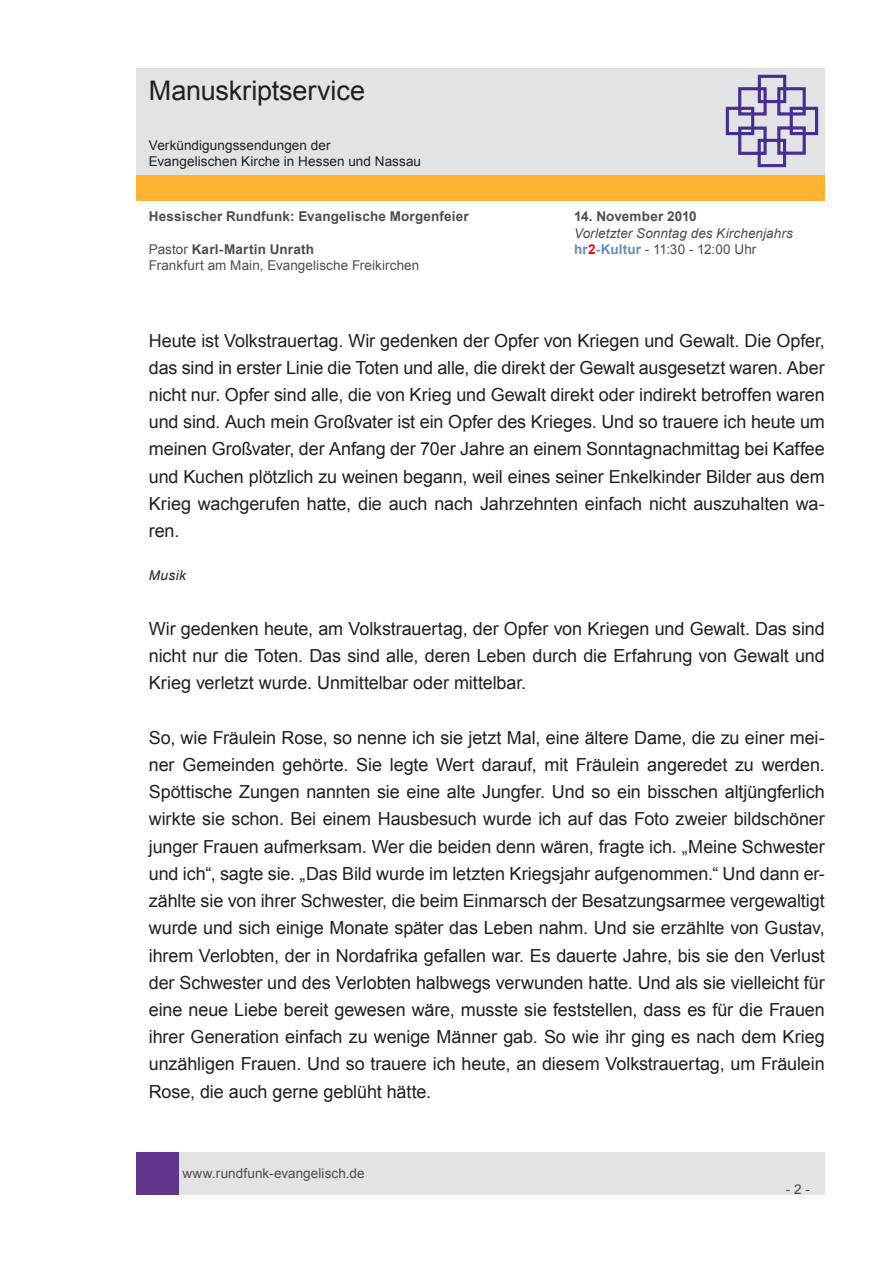
<style>
.page{position:relative;width:893px;height:1263px;background:#fff}
.page>*{position:absolute;margin:0;border:0;box-sizing:border-box;transform-origin:0 0}
.t1{font:27px "Arial";letter-spacing:-.005em;color:#231f20}
.t2{font:18px/27.2px "Arial";letter-spacing:-.005em;color:#231f20;text-align:justify}
.t3{font:13.5px "Arial";letter-spacing:.005em;color:#4d4d4d}
.t4{font:700 13.5px "Arial";letter-spacing:.015em;color:#4d4d4d}
.t5{font:13.5px/16.2px "Arial";letter-spacing:.005em;color:#231f20}
.t6{font:italic 13.5px "Arial";letter-spacing:.005em;color:#4d4d4d}
.t7{font:italic 13.5px "Arial";letter-spacing:.035em;color:#231f20}
.s1{font-weight:400}
.s2{font-weight:700;color:#688bc0}
.s3{font-weight:700;color:#f00}
</style>
<div class="page">
<div style="left:179px;top:1152px;width:646px;height:43px;background:#e2e3e4"></div>
<div style="left:136px;top:1152px;width:43px;height:43px;background:#5f348a"></div>
<div style="left:136px;top:175px;width:689px;height:26px;background:#ffb132"></div>
<div style="left:136px;top:68px;width:689px;height:106px;background:#e2e3e4"></div>
<svg style="left:725px;top:74px;width:94px;height:94px"></svg>
<h1 class="t1" style="left:149px;top:73px;width:218px">Manuskriptservice</h1>
<p class="t5" style="left:149px;top:137px;width:274px">Verkündigungssendungen der<br>Evangelischen Kirche in Hessen und Nassau</p>
<p class="t4" style="left:149px;top:208px;width:322px">Hessischer Rundfunk: Evangelische Morgenfeier</p>
<p class="t4" style="left:574px;top:208px;width:124px">14. November 2010</p>
<p class="t6" style="left:574px;top:224px;width:220px">Vorletzter Sonntag des Kirchenjahrs</p>
<p class="t4" style="left:149px;top:240px;width:167px"><span class="s1">Pastor</span> Karl-Martin Unrath</p>
<p class="t3" style="left:574px;top:240px;width:184px"><span class="s2">hr</span><span class="s3">2</span><span class="s2">-Kultur</span> - 11:30 - 12:00 Uhr</p>
<p class="t3" style="left:149px;top:256px;width:272px">Frankfurt am Main, Evangelische Freikirchen</p>
<p class="t2" style="left:149px;top:327px;width:678px">Heute ist Volkstrauertag. Wir gedenken der Opfer von Kriegen und Gewalt. Die Opfer, das sind in erster Linie die Toten und alle, die direkt der Gewalt ausgesetzt waren. Aber nicht nur. Opfer sind alle, die von Krieg und Gewalt direkt oder indirekt betroffen waren und sind. Auch mein Großvater ist ein Opfer des Krieges. Und so trauere ich heute um meinen Großvater, der Anfang der 70er Jahre an einem Sonntagnachmittag bei Kaffee und Kuchen plötzlich zu weinen begann, weil eines seiner Enkelkinder Bilder aus dem Krieg wachgerufen hatte, die auch nach Jahrzehnten einfach nicht auszuhalten wa&shy;ren.</p>
<p class="t7" style="left:149px;top:567px;width:39px">Musik</p>
<p class="t2" style="left:149px;top:615px;width:677px">Wir gedenken heute, am Volkstrauertag, der Opfer von Kriegen und Gewalt. Das sind nicht nur die Toten. Das sind alle, deren Leben durch die Erfahrung von Gewalt und Krieg verletzt wurde. Unmittelbar oder mittelbar.</p>
<p class="t2" style="left:149px;top:724px;width:678px">So, wie Fräulein Rose, so nenne ich sie jetzt Mal, eine ältere Dame, die zu einer mei&shy;ner Gemeinden gehörte. Sie legte Wert darauf, mit Fräulein angeredet zu werden.<br>Spöttische Zungen nannten sie eine alte Jungfer. Und so ein bisschen altjüngferlich wirkte sie schon. Bei einem Hausbesuch wurde ich auf das Foto zweier bildschöner junger Frauen aufmerksam. Wer die beiden denn wären, fragte ich. „Meine Schwester und ich“, sagte sie. „Das Bild wurde im letzten Kriegsjahr aufgenommen.“ Und dann er&shy;zählte sie von ihrer Schwester, die beim Einmarsch der Besatzungsarmee vergewaltigt wurde und sich einige Monate später das Leben nahm. Und sie erzählte von Gustav, ihrem Verlobten, der in Nordafrika gefallen war. Es dauerte Jahre, bis sie den Verlust der Schwester und des Verlobten halbwegs verwunden hatte. Und als sie vielleicht für eine neue Liebe bereit gewesen wäre, musste sie feststellen, dass es für die Frauen ihrer Generation einfach zu wenige Männer gab. So wie ihr ging es nach dem Krieg unzähligen Frauen. Und so trauere ich heute, an diesem Volkstrauertag, um Fräulein Rose, die auch gerne geblüht hätte.</p>
<p class="t3" style="left:182px;top:1164px;width:184px">www.rundfunk-evangelisch.de</p>
<p class="t3" style="left:786px;top:1180px;width:26px">- 2 -</p>
</div>
